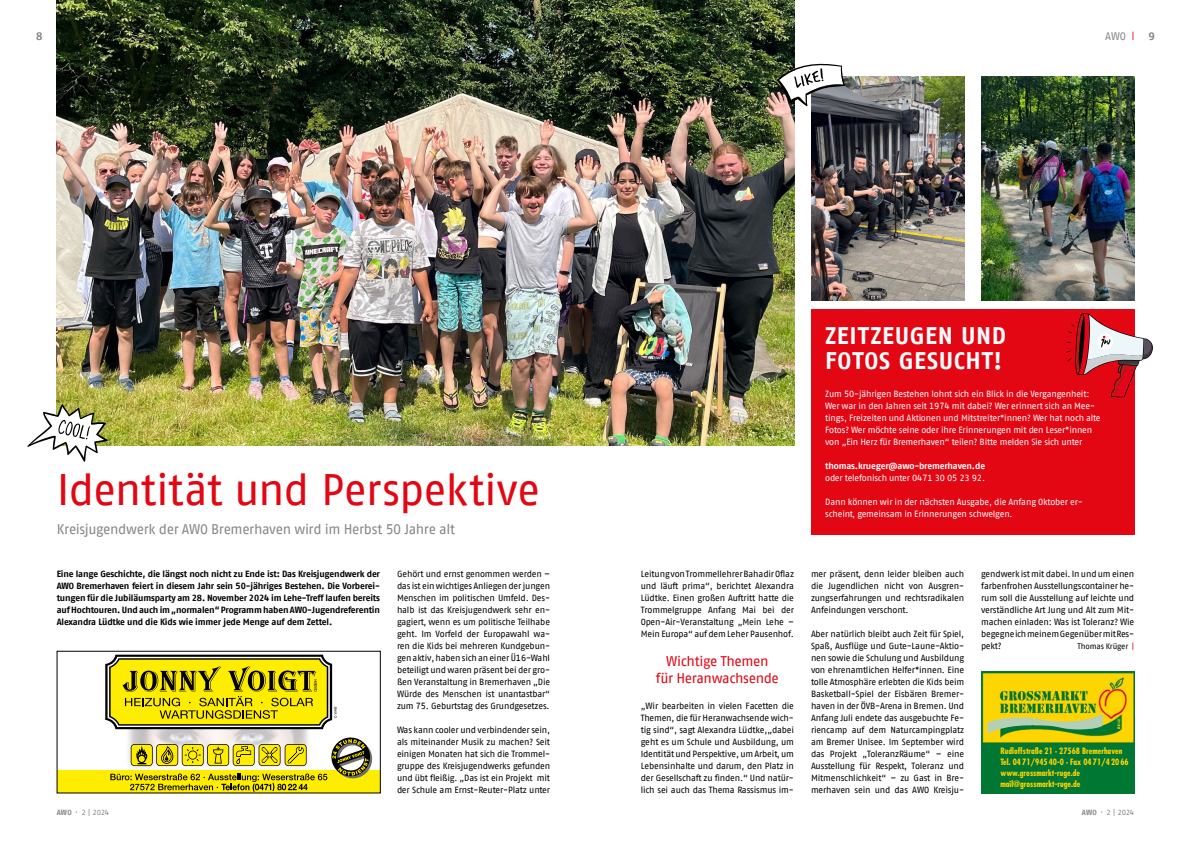
<style>
.page{position:relative;width:1191px;height:842px;background:#fff}
.page>*{position:absolute;margin:0;border:0;box-sizing:border-box;transform-origin:0 0}
.t1{font:44px "AWO Fago Office";letter-spacing:-.02em;color:#e30613}
.t2{font:700 24px/25px "AWO Fago Office";letter-spacing:.03em;color:#fff}
.t3{font:14px "AWO Fago Office";letter-spacing:-.03em;color:#878787}
.t4{font:14px/17px "AWO Fago Office";letter-spacing:-.03em;color:#e30613;text-align:center}
.t5{font:11px "AWO Fago Office";color:#878787}
.t6{font:700 11px "AWO Fago Office";color:#878787}
.t7{font:9px/12px "AWO Fago Office";letter-spacing:-.015em;color:#000;text-align:justify}
.t8{font:9px/12px "AWO Fago Office";letter-spacing:-.015em;color:#fff}
.t9{font:700 9px/12px "AWO Fago Office";letter-spacing:-.02em;color:#000;text-align:justify}
.t10{font:700 9px "AWO Fago Office";letter-spacing:-.02em;color:#fff}
.t11{font:700 condensed 8.5px/11px "Futura";color:#ffd500}
.t12{font:8px "AWO Fago Office";letter-spacing:-.015em;color:#000}
.t13{font:7.5px "AWO Fago Office";letter-spacing:-.035em;color:#878787}
.s1{font-size:9px;color:#e30613}
.s2{font-weight:700}
.s3{color:#e30613}
</style>
<div class="page">
<img style="left:57px;top:0;width:737px;height:445px">
<img style="left:811px;top:77px;width:153px;height:223px">
<img style="left:981px;top:77px;width:153px;height:223px">
<div style="left:811px;top:309px;width:323px;height:225px;background:#e30613"></div>
<svg style="left:1066px;top:313px;width:86px;height:84px"></svg>
<svg style="left:27px;top:401px;width:81px;height:61px"></svg>
<svg style="left:777px;top:62px;width:68px;height:45px"></svg>
<img style="left:120px;top:729px;width:198px;height:6px">
<div style="left:57px;top:770px;width:323px;height:23px;background:#ffed00"></div>
<svg style="left:110px;top:735px;width:263px;height:56px"></svg>
<svg style="left:105px;top:655px;width:227px;height:74px"></svg>
<svg style="left:108px;top:657px;width:229px;height:70px"></svg>
<div style="left:981px;top:742px;width:153px;height:52px;background:#073"></div>
<img style="left:981px;top:672px;width:153px;height:71px">
<p class="t6" style="left:36px;top:29px;width:8px">8</p>
<p class="t5" style="left:1105px;top:30px;width:31px">AWO <span class="s1">|</span></p>
<p class="t6" style="left:1148px;top:29px;width:8px">9</p>
<h1 class="t1" style="left:57px;top:465px;width:485px">Identität und Perspektive</h1>
<h3 class="t3" style="left:57px;top:522px;width:400px">Kreisjugendwerk der AWO Bremerhaven wird im Herbst 50 Jahre alt</h3>
<p class="t9" style="left:57px;top:568px;width:325px">Eine lange Geschichte, die längst noch nicht zu Ende ist: Das Kreisjugendwerk der AWO Bremerhaven feiert in diesem Jahr sein 50-jähriges Bestehen. Die Vorberei&shy;tungen für die Jubiläumsparty am 28. November 2024 im Lehe-Treff laufen bereits auf Hochtouren. Und auch im „normalen“Programm haben AWO-Jugendreferentin Alexandra Lüdtke und die Kids wie immer jede Menge auf dem Zettel.</p>
<p class="t13" style="left:57px;top:808px;width:54px"><span class="s2">AWO</span> · 2 | 2024</p>
<p class="t7" style="left:397px;top:568px;width:155px">Gehört und ernst genommen werden – das ist ein wichtiges Anliegen der jungen Menschen im politischen Umfeld. Des&shy;halb ist das Kreisjugendwerk sehr en&shy;gagiert, wenn es um politische Teilhabe geht. Im Vorfeld der Europawahl wa&shy;ren die Kids bei mehreren Kundgebun&shy;gen aktiv, haben sich an einer Ü16-Wahl beteiligt und waren präsent bei der gro&shy;ßen Veranstaltung in Bremerhaven „Die Würde des Menschen ist unantastbar“ zum 75. Geburtstag des Grundgesetzes.</p>
<p class="t7" style="left:397px;top:724px;width:155px">Was kann cooler und verbindender sein, als miteinander Musik zu machen? Seit einigen Monaten hat sich die Trommel&shy;gruppe des Kreisjugendwerks gefunden und übt fleißig. „Das ist ein Projekt mit der Schule am Ernst-Reuter-Platz unter</p>
<h2 class="t2" style="left:825px;top:323px;width:182px">ZEITZEUGEN UND<br>FOTOS GESUCHT!</h2>
<p class="t8" style="left:825px;top:388px;width:277px">Zum 50-jährigen Bestehen lohnt sich ein Blick in die Vergangenheit:<br>Wer war in den Jahren seit 1974 mit dabei? Wer erinnert sich an Mee&shy;tings, Freizeiten und Aktionen und Mitstreiter*innen? Wer hat noch alte Fotos? Wer möchte seine oder ihre Erinnerungen mit den Leser*innen von „Ein Herz für Bremerhaven“ teilen? Bitte melden Sie sich unter</p>
<p class="t10" style="left:825px;top:461px;width:161px">thomas.krueger@awo-bremerhaven.de</p>
<p class="t8" style="left:825px;top:472px;width:161px">oder telefonisch unter 0471 30 05 23 92.</p>
<p class="t8" style="left:825px;top:496px;width:259px">Dann können wir in der nächsten Ausgabe, die Anfang Oktober er&shy;scheint, gemeinsam in Erinnerungen schwelgen.</p>
<p class="t7" style="left:641px;top:568px;width:155px">Leitung von Trommellehrer Bahadir Oflaz und läuft prima“, berichtet Alexandra Lüdtke. Einen großen Auftritt hatte die Trommelgruppe Anfang Mai bei der Open-Air-Veranstaltung „Mein Lehe – Mein Europa“ auf dem Leher Pausenhof.</p>
<h3 class="t4" style="left:656px;top:653px;width:125px">Wichtige Themen für Heranwachsende</h3>
<p class="t7" style="left:641px;top:700px;width:155px">„Wir bearbeiten in vielen Facetten die Themen, die für Heranwachsende wich&shy;tig sind“, sagt Alexandra Lüdtke,„dabei geht es um Schule und Ausbildung, um Identität und Perspektive, um Arbeit, um Lebensinhalte und darum, den Platz in der Gesellschaft zu finden.“ Und natür&shy;lich sei auch das Thema Rassismus im-</p>
<p class="t7" style="left:811px;top:568px;width:155px">mer präsent, denn leider bleiben auch die Jugendlichen nicht von Ausgren&shy;zungserfahrungen und rechtsradikalen Anfeindungen verschont.</p>
<p class="t7" style="left:811px;top:628px;width:155px">Aber natürlich bleibt auch Zeit für Spiel, Spaß, Ausflüge und Gute-Laune-Aktio&shy;nen sowie die Schulung und Ausbildung von ehrenamtlichen Helfer*innen. Eine tolle Atmosphäre erlebten die Kids beim Basketball-Spiel der Eisbären Bremer&shy;haven in der ÖVB-Arena in Bremen. Und Anfang Juli endete das ausgebuchte Fe&shy;riencamp auf dem Naturcampingplatz am Bremer Unisee. Im September wird das Projekt „ToleranzRäume“ – eine Ausstellung für Respekt, Toleranz und Mitmenschlichkeit“ – zu Gast in Bre&shy;merhaven sein und das AWO Kreisju-</p>
<p class="t7" style="left:981px;top:568px;width:155px">gendwerk ist mit dabei. In und um einen farbenfrohen Ausstellungscontainer he&shy;rum soll die Ausstellung auf leichte und verständliche Art Jung und Alt zum Mit&shy;machen einladen: Was ist Toleranz? Wie begegne ich meinem Gegenüber mit Res&shy;pekt?</p>
<p class="t12" style="left:1077px;top:642px;width:58px">Thomas Krüger <span class="s3">|</span></p>
<p class="t11" style="left:1000px;top:745px;width:130px">Rudloffstraße 21 · 27568 Bremerhaven<br>Tel. 04 71/945 40-0 · Fax 04 71/4 20 66 www.grossmarkt-ruge.de mail@grossmarkt-ruge.de</p>
<p class="t13" style="left:1081px;top:808px;width:54px"><span class="s2">AWO</span> · 2 | 2024</p>
</div>
